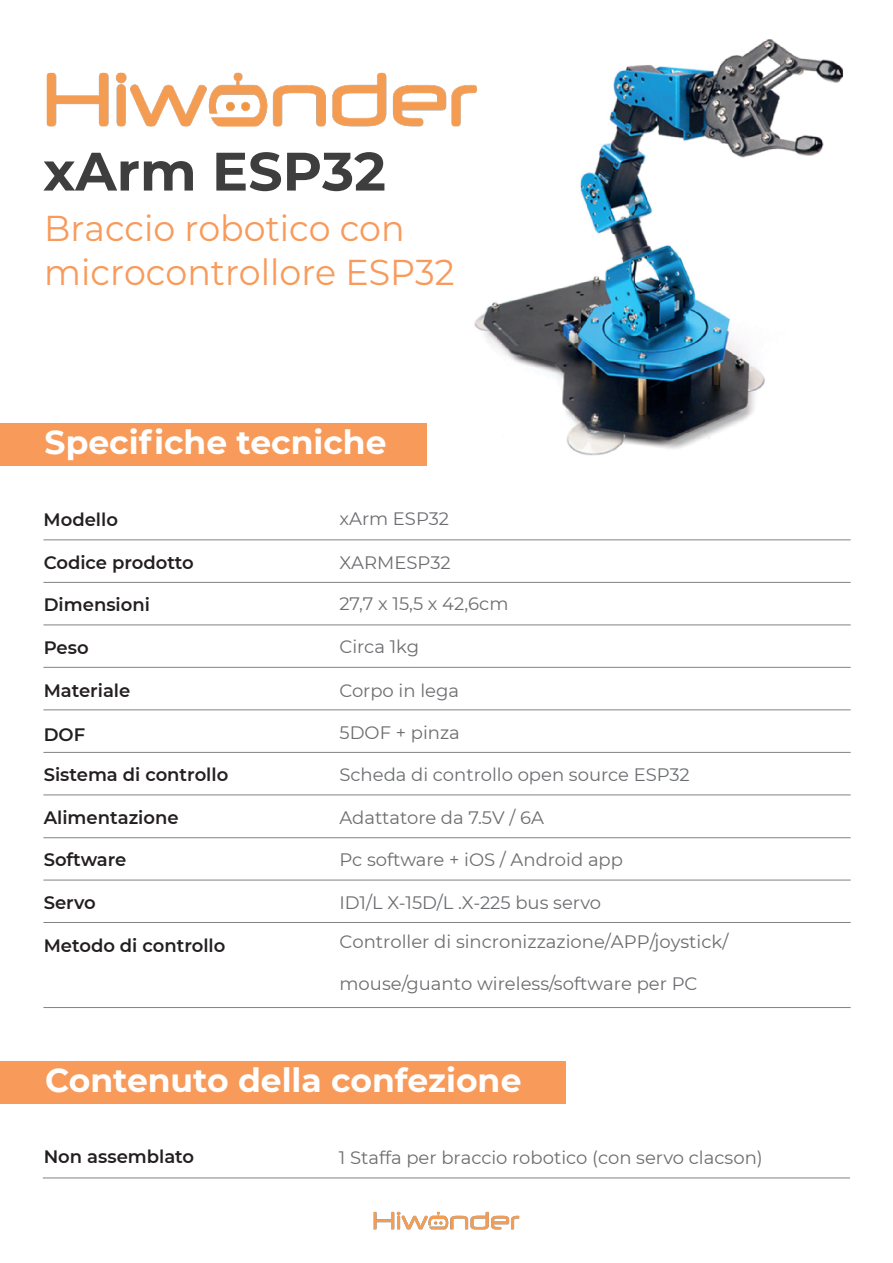
<style>
.page{position:relative;width:893px;height:1263px;background:#fff}
.page>*{position:absolute;margin:0;border:0;box-sizing:border-box;transform-origin:0 0}
.t1{font:700 54px "Montserrat";color:#3e3e3f}
.t2{font:36px/43.2px "Montserrat";color:#f89a5a}
.t3{font:700 33px "Montserrat";color:#fff}
.t4{font:18px "Montserrat";color:#6c6d70}
.t5{font:600 18px "Montserrat";color:#231f20}
</style>
<div class="page">
<div style="left:0;top:1061px;width:566px;height:43px;background:#f89a5a"></div>
<img style="left:398px;top:39px;width:445px;height:427px">
<div style="left:0;top:423px;width:426px;height:42px;background:#f89a5a"></div>
<img style="left:46px;top:57px;width:434px;height:87px">
<img style="left:373px;top:1211px;width:147px;height:19px">
<hr style="left:43px;top:1178px;width:807px;height:1px;background:#808285">
<hr style="left:43px;top:540px;width:808px;height:1px;background:#808285">
<hr style="left:43px;top:582px;width:808px;height:1px;background:#808285">
<hr style="left:43px;top:710px;width:808px;height:1px;background:#808285">
<hr style="left:43px;top:752px;width:808px;height:1px;background:#808285">
<hr style="left:43px;top:795px;width:808px;height:1px;background:#808285">
<hr style="left:43px;top:837px;width:808px;height:1px;background:#808285">
<hr style="left:43px;top:667px;width:808px;height:1px;background:#808285">
<hr style="left:43px;top:625px;width:808px;height:1px;background:#808285">
<hr style="left:43px;top:1007px;width:808px;height:1px;background:#808285">
<hr style="left:43px;top:922px;width:808px;height:1px;background:#808285">
<hr style="left:43px;top:880px;width:808px;height:1px;background:#808285">
<h1 class="t1" style="left:43px;top:132px;width:344px">xArm ESP32</h1>
<h2 class="t2" style="left:44px;top:206px;width:412px">Braccio robotico con microcontrollore ESP32</h2>
<h3 class="t3" style="left:45px;top:419px;width:344px">Specifiche tecniche</h3>
<p class="t5" style="left:44px;top:507px;width:76px">Modello</p>
<p class="t5" style="left:44px;top:549px;width:152px">Codice prodotto</p>
<p class="t4" style="left:339px;top:506px;width:111px">xArm ESP32</p>
<p class="t4" style="left:339px;top:550px;width:113px">XARMESP32</p>
<p class="t5" style="left:44px;top:592px;width:108px">Dimensioni</p>
<p class="t4" style="left:339px;top:592px;width:170px">27,7 x 15,5 x 42,6cm</p>
<p class="t5" style="left:44px;top:635px;width:46px">Peso</p>
<p class="t5" style="left:44px;top:678px;width:88px">Materiale</p>
<p class="t5" style="left:44px;top:721px;width:43px">DOF</p>
<p class="t4" style="left:339px;top:635px;width:81px">Circa 1kg</p>
<p class="t4" style="left:339px;top:678px;width:121px">Corpo in lega</p>
<p class="t4" style="left:339px;top:720px;width:122px">5DOF + pinza</p>
<p class="t5" style="left:44px;top:762px;width:186px">Sistema di controllo</p>
<p class="t4" style="left:339px;top:762px;width:352px">Scheda di controllo open source ESP32</p>
<p class="t5" style="left:44px;top:805px;width:137px">Alimentazione</p>
<p class="t4" style="left:339px;top:805px;width:206px">Adattatore da 7.5V / 6A</p>
<p class="t5" style="left:44px;top:847px;width:84px">Software</p>
<p class="t4" style="left:339px;top:847px;width:285px">Pc software + iOS / Android app</p>
<p class="t5" style="left:44px;top:890px;width:54px">Servo</p>
<p class="t5" style="left:44px;top:933px;width:183px">Metodo di controllo</p>
<p class="t4" style="left:339px;top:890px;width:263px">ID1/L X-15D/L .X-225 bus servo</p>
<p class="t4" style="left:339px;top:929px;width:390px">Controller di sincronizzazione/APP/joystick/</p>
<p class="t4" style="left:339px;top:971px;width:360px">mouse/guanto wireless/software per PC</p>
<h3 class="t3" style="left:45px;top:1057px;width:478px">Contenuto della confezione</h3>
<p class="t5" style="left:44px;top:1143px;width:152px">Non assemblato</p>
<p class="t4" style="left:339px;top:1145px;width:425px">1 Staffa per braccio robotico (con servo clacson)</p>
</div>
